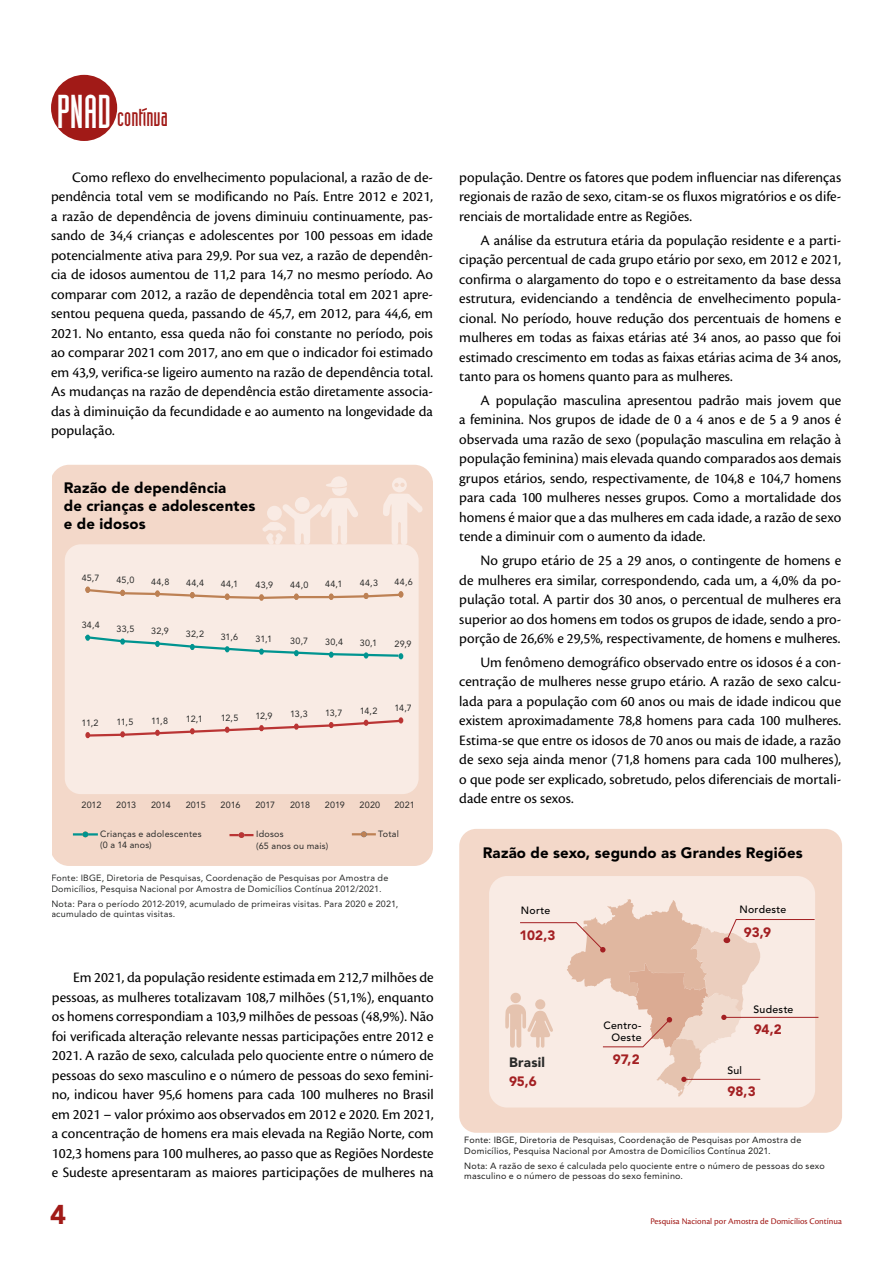
<style>
.page{position:relative;width:893px;height:1263px;background:#fff}
.page>*{position:absolute;margin:0;border:0;box-sizing:border-box;transform-origin:0 0}
.t1{font:900 27px "Avenir LT Std";color:#a11a17}
.t2{font:24px "Industria LT Std Solid";color:#a11a17}
.t3{font:15px/19.5px "Cronos Pro";color:#000;text-align:justify}
.t4{font:900 15px/18px "Avenir LT Std";letter-spacing:.01em;color:#000}
.t5{font:900 13.5px "Avenir LT Std";color:#a31f22}
.t6{font:900 13.5px "Avenir LT Std";letter-spacing:.02em;color:#292a29}
.t7{font:500 10.5px/12px "Avenir LT Std";letter-spacing:.025em;color:#000;text-align:right}
.t8{font:9px/10.5px "Avenir LT Std";letter-spacing:.025em;color:#292a29}
.t9{font:9px/10.5px "Avenir LT Std";letter-spacing:.025em;color:#1d1d1c}
.t10{font:9px "Cronos Pro";color:#a11a17}
.s1{font-size:46.5px;color:#fff}
</style>
<div class="page">
<div style="left:51px;top:75px;width:66px;height:66px;background:#a11a17;border-radius:50%"></div>
<div style="left:52px;top:465px;width:381px;height:401px;background:#f3d8c9"></div>
<div style="left:65px;top:544px;width:354px;height:250px;background:#f9ebe4;border-radius:16px"></div>
<svg style="left:85px;top:587px;width:319px;height:13px"></svg>
<svg style="left:85px;top:635px;width:318px;height:24px"></svg>
<svg style="left:85px;top:717px;width:319px;height:21px"></svg>
<hr style="left:352px;top:833px;width:24px;height:2px;background:#bd8154">
<svg style="left:361px;top:831px;width:6px;height:6px"></svg>
<hr style="left:73px;top:833px;width:25px;height:2px;background:#009490">
<svg style="left:83px;top:831px;width:5px;height:6px"></svg>
<hr style="left:229px;top:834px;width:24px;height:2px;background:#ba3534">
<svg style="left:239px;top:832px;width:5px;height:6px"></svg>
<svg style="left:263px;top:476px;width:96px;height:68px;background:#f5ded2"></svg>
<svg style="left:383px;top:494px;width:40px;height:51px;background:#f5e1d6"></svg>
<div style="left:392px;top:477px;width:15px;height:15px;background:#f9ebe4;border-radius:50%"></div>
<svg style="left:394px;top:483px;width:11px;height:4px"></svg>
<div style="left:459px;top:829px;width:383px;height:304px;background:#f3d8c9;border-radius:17px"></div>
<div style="left:489px;top:876px;width:326px;height:231px;background:#f9ebe4;border-radius:18px"></div>
<hr style="left:724px;top:1017px;width:94px;height:1px;background:#a31f22">
<svg style="left:505px;top:899px;width:310px;height:198px"></svg>
<h2 class="t2" style="left:57px;top:105px;width:112px"><span class="s1">PNAD</span> contínua</h2>
<p class="t3" style="left:51px;top:167px;width:383px;text-indent:21px">Como reflexo do envelhecimento populacional, a razão de de&shy;pendência total vem se modificando no País. Entre 2012 e 2021, a razão de dependência de jovens diminuiu continuamente, pas&shy;sando de 34,4 crianças e adolescentes por 100 pessoas em idade potencialmente ativa para 29,9. Por sua vez, a razão de dependên&shy;cia de idosos aumentou de 11,2 para 14,7 no mesmo período. Ao comparar com 2012, a razão de dependência total em 2021 apre&shy;sentou pequena queda, passando de 45,7, em 2012, para 44,6, em 2021. No entanto, essa queda não foi constante no período, pois ao comparar 2021 com 2017, ano em que o indicador foi estimado em 43,9, verifica-se ligeiro aumento na razão de dependência total.<br>As mudanças na razão de dependência estão diretamente associa&shy;das à diminuição da fecundidade e ao aumento na longevidade da população.</p>
<p class="t3" style="left:459px;top:167px;width:383px">população. Dentre os fatores que podem influenciar nas diferenças regionais de razão de sexo, citam-se os fluxos migratórios e os dife&shy;renciais de mortalidade entre as Regiões.</p>
<p class="t3" style="left:459px;top:230px;width:383px;text-indent:21px">A análise da estrutura etária da população residente e a parti&shy;cipação percentual de cada grupo etário por sexo, em 2012 e 2021, confirma o alargamento do topo e o estreitamento da base dessa estrutura, evidenciando a tendência de envelhecimento popula&shy;cional. No período, houve redução dos percentuais de homens e mulheres em todas as faixas etárias até 34 anos, ao passo que foi estimado crescimento em todas as faixas etárias acima de 34 anos, tanto para os homens quanto para as mulheres.</p>
<p class="t3" style="left:459px;top:390px;width:383px;text-indent:21px">A população masculina apresentou padrão mais jovem que a feminina. Nos grupos de idade de 0 a 4 anos e de 5 a 9 anos é observada uma razão de sexo (população masculina em relação à população feminina) mais elevada quando comparados aos demais grupos etários, sendo, respectivamente, de 104,8 e 104,7 homens para cada 100 mulheres nesses grupos. Como a mortalidade dos homens é maior que a das mulheres em cada idade, a razão de sexo tende a diminuir com o aumento da idade.</p>
<p class="t3" style="left:459px;top:551px;width:383px;text-indent:21px">No grupo etário de 25 a 29 anos, o contingente de homens e de mulheres era similar, correspondendo, cada um, a 4,0% da po&shy;pulação total. A partir dos 30 anos, o percentual de mulheres era superior ao dos homens em todos os grupos de idade, sendo a pro&shy;porção de 26,6% e 29,5%, respectivamente, de homens e mulheres.</p>
<p class="t3" style="left:459px;top:652px;width:383px;text-indent:21px">Um fenômeno demográfico observado entre os idosos é a con&shy;centração de mulheres nesse grupo etário. A razão de sexo calcu&shy;lada para a população com 60 anos ou mais de idade indicou que existem aproximadamente 78,8 homens para cada 100 mulheres.<br>Estima-se que entre os idosos de 70 anos ou mais de idade, a razão de sexo seja ainda menor (71,8 homens para cada 100 mulheres), o que pode ser explicado, sobretudo, pelos diferenciais de mortali&shy;dade entre os sexos.</p>
<p class="t4" style="left:64px;top:479px;width:193px">Razão de dependência<br>de crianças e adolescentes e de idosos</p>
<p class="t8" style="left:82px;top:572px;width:19px">45,7</p>
<p class="t8" style="left:116px;top:575px;width:19px">45,0</p>
<p class="t8" style="left:151px;top:576px;width:20px">44,8</p>
<p class="t8" style="left:186px;top:578px;width:20px">44,4</p>
<p class="t8" style="left:221px;top:579px;width:19px">44,1</p>
<p class="t8" style="left:256px;top:580px;width:19px">43,9</p>
<p class="t8" style="left:290px;top:579px;width:20px">44,0</p>
<p class="t8" style="left:325px;top:579px;width:19px">44,1</p>
<p class="t8" style="left:360px;top:578px;width:20px">44,3</p>
<p class="t8" style="left:395px;top:577px;width:20px">44,6</p>
<p class="t8" style="left:82px;top:620px;width:20px">34,4</p>
<p class="t8" style="left:116px;top:624px;width:20px">33,5</p>
<p class="t8" style="left:151px;top:626px;width:19px">32,9</p>
<p class="t8" style="left:186px;top:629px;width:20px">32,2</p>
<p class="t8" style="left:221px;top:632px;width:19px">31,6</p>
<p class="t8" style="left:256px;top:634px;width:18px">31,1</p>
<p class="t8" style="left:290px;top:635px;width:19px">30,7</p>
<p class="t8" style="left:325px;top:637px;width:20px">30,4</p>
<p class="t8" style="left:360px;top:638px;width:19px">30,1</p>
<p class="t8" style="left:395px;top:639px;width:19px">29,9</p>
<p class="t8" style="left:82px;top:718px;width:19px">11,2</p>
<p class="t8" style="left:116px;top:716px;width:18px">11,5</p>
<p class="t8" style="left:151px;top:715px;width:18px">11,8</p>
<p class="t8" style="left:186px;top:714px;width:18px">12,1</p>
<p class="t8" style="left:221px;top:712px;width:19px">12,5</p>
<p class="t8" style="left:255px;top:711px;width:19px">12,9</p>
<p class="t8" style="left:290px;top:709px;width:19px">13,3</p>
<p class="t8" style="left:325px;top:707px;width:19px">13,7</p>
<p class="t8" style="left:360px;top:705px;width:19px">14,2</p>
<p class="t8" style="left:395px;top:703px;width:19px">14,7</p>
<p class="t8" style="left:81px;top:800px;width:21px">2012</p>
<p class="t8" style="left:116px;top:800px;width:21px">2013</p>
<p class="t8" style="left:151px;top:800px;width:21px">2014</p>
<p class="t8" style="left:186px;top:800px;width:21px">2015</p>
<p class="t8" style="left:221px;top:800px;width:21px">2016</p>
<p class="t8" style="left:255px;top:800px;width:21px">2017</p>
<p class="t8" style="left:290px;top:800px;width:21px">2018</p>
<p class="t8" style="left:325px;top:800px;width:21px">2019</p>
<p class="t8" style="left:360px;top:800px;width:22px">2020</p>
<p class="t8" style="left:394px;top:800px;width:22px">2021</p>
<p class="t8" style="left:100px;top:828px;width:103px">Crianças e adolescentes</p>
<p class="t8" style="left:378px;top:828px;width:22px">Total</p>
<p class="t8" style="left:100px;top:840px;width:53px">(0 a 14 anos)</p>
<p class="t8" style="left:256px;top:828px;width:73px;line-height:11.7px">Idosos<br>(65 anos ou mais)</p>
<p class="t8" style="left:51px;top:873px;width:338px">Fonte: IBGE, Diretoria de Pesquisas, Coordenação de Pesquisas por Amostra de<br>Domicílios, Pesquisa Nacional por Amostra de Domicílios Contínua 2012/2021.</p>
<p class="t8" style="left:51px;top:898px;width:348px">Nota: Para o período 2012-2019, acumulado de primeiras visitas. Para 2020 e 2021, acumulado de quintas visitas.</p>
<p class="t4" style="left:483px;top:843px;width:321px">Razão de sexo, segundo as Grandes Regiões</p>
<p class="t7" style="left:740px;top:903px;width:48px">Nordeste</p>
<p class="t7" style="left:521px;top:905px;width:31px">Norte</p>
<p class="t3" style="left:52px;top:968px;width:383px;text-indent:21px">Em 2021, da população residente estimada em 212,7 milhões de pessoas, as mulheres totalizavam 108,7 milhões (51,1%), enquanto os homens correspondiam a 103,9 milhões de pessoas (48,9%). Não foi verificada alteração relevante nessas participações entre 2012 e 2021. A razão de sexo, calculada pelo quociente entre o número de pessoas do sexo masculino e o número de pessoas do sexo femini&shy;no, indicou haver 95,6 homens para cada 100 mulheres no Brasil em 2021 – valor próximo aos observados em 2012 e 2020. Em 2021, a concentração de homens era mais elevada na Região Norte, com 102,3 homens para 100 mulheres, ao passo que as Regiões Nordeste e Sudeste apresentaram as maiores participações de mulheres na</p>
<h1 class="t1" style="left:50px;top:1199px;width:17px">4</h1>
<p class="t5" style="left:519px;top:927px;width:38px">102,3</p>
<p class="t6" style="left:509px;top:1054px;width:38px">Brasil</p>
<p class="t5" style="left:509px;top:1073px;width:29px">95,6</p>
<p class="t7" style="left:603px;top:1020px;width:40px">Centro-<br>Oeste</p>
<p class="t5" style="left:613px;top:1051px;width:29px">97,2</p>
<p class="t5" style="left:744px;top:924px;width:29px">93,9</p>
<p class="t7" style="left:754px;top:1003px;width:41px">Sudeste</p>
<p class="t7" style="left:727px;top:1065px;width:16px">Sul</p>
<p class="t5" style="left:754px;top:1021px;width:30px">94,2</p>
<p class="t5" style="left:727px;top:1083px;width:30px">98,3</p>
<p class="t9" style="left:464px;top:1135px;width:339px">Fonte: IBGE, Diretoria de Pesquisas, Coordenação de Pesquisas por Amostra de<br>Domicílios, Pesquisa Nacional por Amostra de Domicílios Contínua 2021.</p>
<p class="t9" style="left:464px;top:1160px;width:362px">Nota: A razão de sexo é calculada pelo quociente entre o número de pessoas do sexo masculino e o número de pessoas do sexo feminino.</p>
<p class="t10" style="left:650px;top:1216px;width:193px">Pesquisa Nacional por Amostra de Domicílios Contínua</p>
</div>
